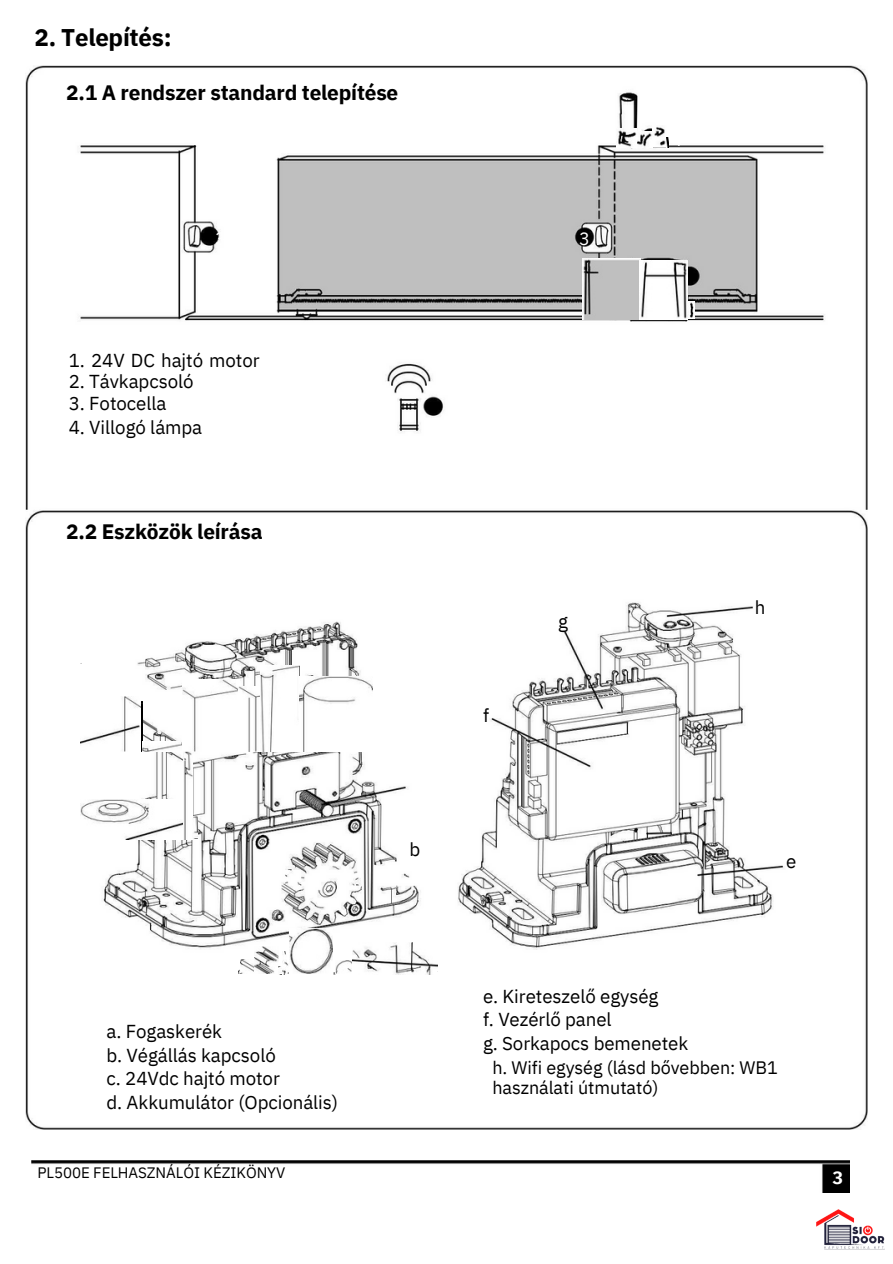
<style>
.page{position:relative;width:893px;height:1264px;background:#fff}
.page>*{position:absolute;margin:0;border:0;box-sizing:border-box;transform-origin:0 0}
.t1{font:700 24.15px "IBM Plex Sans";letter-spacing:-.01em;color:#000}
.t2{font:700 20.85px "IBM Plex Sans";letter-spacing:-.01em;color:#000}
.t3{font:18.75px "IBM Plex Sans";letter-spacing:-.005em;color:#000}
.t4{font:18px "IBM Plex Sans";letter-spacing:-.005em;color:#000}
.t5{font:18px "IBM Plex Sans";color:#fff}
.t6{font:700 18px "IBM Plex Sans";color:#fff}
.t7{font:15.15px "IBM Plex Sans";letter-spacing:-.005em;color:#000}
</style>
<div class="page">
<img style="left:25px;top:66px;width:842px;height:1063px">
<img style="left:32px;top:1160px;width:817px;height:31px">
<img style="left:616px;top:128px;width:20px;height:19px">
<img style="left:637px;top:132px;width:15px;height:15px">
<img style="left:652px;top:126px;width:14px;height:21px">
<svg style="left:666px;top:137px;width:2px;height:10px"></svg>
<img style="left:582px;top:258px;width:58px;height:61px">
<img style="left:640px;top:261px;width:47px;height:58px">
<img style="left:687px;top:301px;width:7px;height:17px">
<img style="left:81px;top:696px;width:61px;height:55px">
<img style="left:141px;top:701px;width:1px;height:49px">
<img style="left:142px;top:704px;width:1px;height:37px">
<img style="left:142px;top:741px;width:41px;height:10px">
<img style="left:183px;top:679px;width:56px;height:72px">
<img style="left:238px;top:686px;width:22px;height:65px">
<img style="left:260px;top:665px;width:40px;height:86px">
<img style="left:299px;top:677px;width:73px;height:74px">
<img style="left:81px;top:799px;width:102px;height:40px">
<img style="left:183px;top:751px;width:9px;height:88px">
<img style="left:192px;top:816px;width:5px;height:22px">
<svg style="left:238px;top:969px;width:3px;height:4px"></svg>
<img style="left:241px;top:959px;width:13px;height:14px">
<img style="left:255px;top:946px;width:23px;height:27px">
<img style="left:282px;top:951px;width:4px;height:12px">
<svg style="left:278px;top:963px;width:11px;height:11px"></svg>
<img style="left:289px;top:928px;width:43px;height:45px">
<img style="left:335px;top:960px;width:17px;height:13px">
<img style="left:352px;top:942px;width:85px;height:32px">
<img style="left:816px;top:1191px;width:69px;height:59px">
<p class="t1" style="left:35px;top:21px;width:139px">2. Telepítés:</p>
<p class="t2" style="left:66px;top:79px;width:333px">2.1 A rendszer standard telepítése</p>
<p class="t5" style="left:215px;top:227px;width:12px">3</p>
<p class="t5" style="left:579px;top:227px;width:12px">3</p>
<p class="t3" style="left:69px;top:348px;width:192px">1. 24V DC hajtó motor</p>
<p class="t3" style="left:69px;top:368px;width:126px">2. Távkapcsoló</p>
<p class="t3" style="left:69px;top:391px;width:99px">3. Fotocella</p>
<p class="t3" style="left:69px;top:414px;width:135px">4. Villogó lámpa</p>
<p class="t2" style="left:66px;top:517px;width:198px">2.2 Eszközök leírása</p>
<p class="t3" style="left:483px;top:702px;width:8px">f</p>
<p class="t3" style="left:558px;top:608px;width:11px">g</p>
<p class="t3" style="left:754px;top:594px;width:12px">h</p>
<p class="t3" style="left:106px;top:1018px;width:117px">a. Fogaskerék</p>
<p class="t3" style="left:106px;top:1042px;width:171px">b. Végállás kapcsoló</p>
<p class="t3" style="left:106px;top:1066px;width:175px">c. 24Vdc hajtó motor</p>
<p class="t3" style="left:106px;top:1089px;width:233px">d. Akkumulátor (Opcionális)</p>
<p class="t7" style="left:37px;top:1162px;width:249px">PL500E FELHASZNÁLÓI KÉZIKÖNYV</p>
<p class="t3" style="left:409px;top:837px;width:12px">b</p>
<p class="t3" style="left:786px;top:848px;width:12px">e</p>
<p class="t3" style="left:483px;top:983px;width:177px">e. Kireteszelő egység</p>
<p class="t3" style="left:483px;top:1006px;width:130px">f. Vezérlő panel</p>
<p class="t3" style="left:483px;top:1030px;width:207px">g. Sorkapocs bemenetek</p>
<p class="t4" style="left:492px;top:1055px;width:287px">h. Wifi egység (lásd bővebben: WB1</p>
<p class="t4" style="left:492px;top:1075px;width:168px">használati útmutató)</p>
<p class="t6" style="left:832px;top:1165px;width:12px">3</p>
</div>
